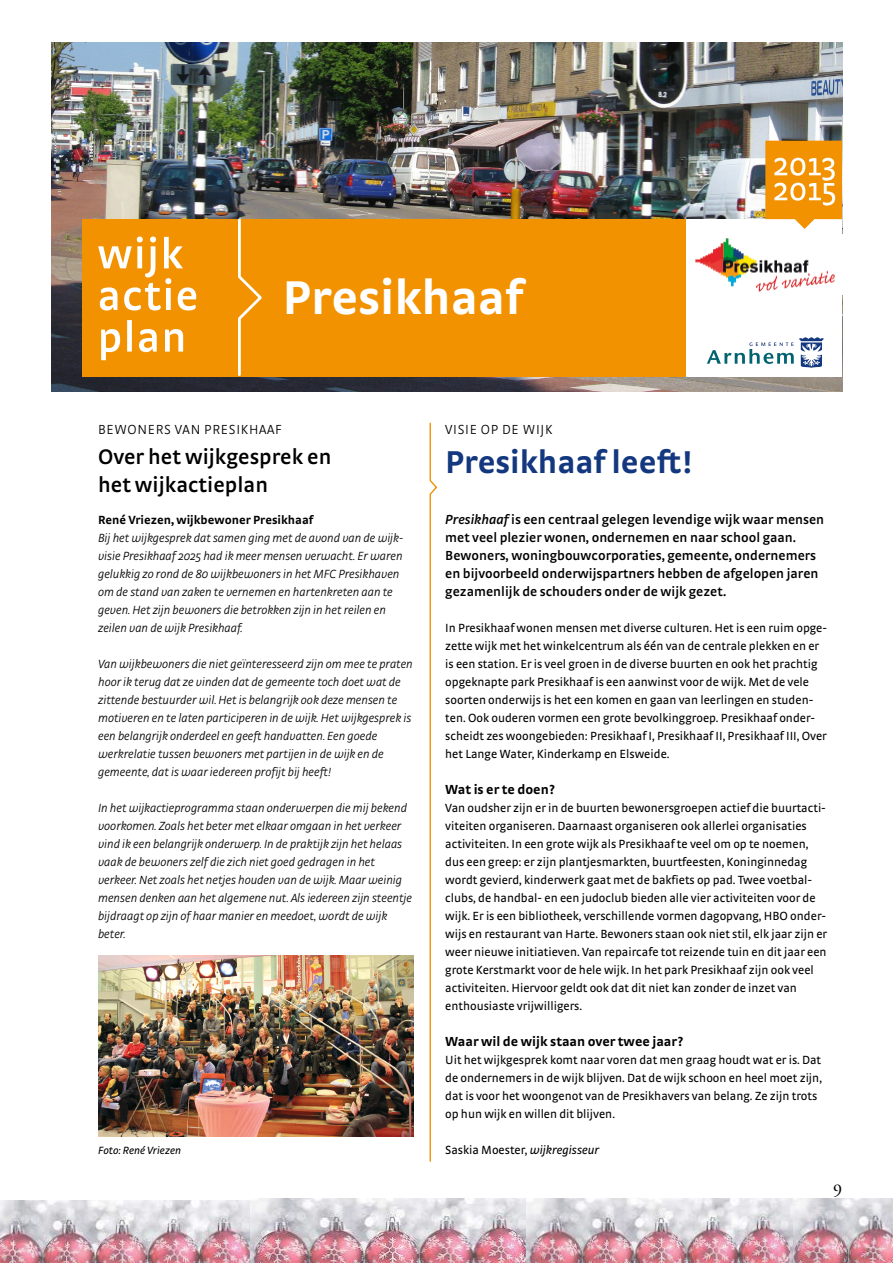
<style>
.page{position:relative;width:893px;height:1263px;background:#fff}
.page>*{position:absolute;margin:0;border:0;box-sizing:border-box;transform-origin:0 0}
.t1{font:700 49.8px "Strada";color:#fff}
.t2{font:700 33.3px "Strada";color:#14387f}
.t3{font:600 22.2px/27.8px "Strada";color:#000}
.t4{font:18px "Adobe Garamond Pro";color:#000}
.t5{font:600 13.8px/18px "Strada";color:#000}
.t6{font:700 13.8px "Strada";color:#000}
.t7{font:300 13.8px "Strada";letter-spacing:.05em;color:#000}
.t8{font:12.45px/18px "Strada";color:#000}
.t9{font:italic 300 12.45px/18px "Strada";color:#000}
.t10{font:700 12.45px "Strada";color:#000}
.t11{font:italic 11.1px "Strada";color:#000}
.s1{font-style:italic}
</style>
<div class="page">
<img style="left:51px;top:43px;width:791px;height:349px">
<div style="left:82px;top:219px;width:605px;height:157px;background:#f39200"></div>
<svg style="left:237px;top:217px;width:27px;height:160px"></svg>
<div style="left:687px;top:219px;width:155px;height:157px;background:#fff"></div>
<svg style="left:707px;top:337px;width:117px;height:31px"></svg>
<svg style="left:429px;top:422px;width:8px;height:740px"></svg>
<img style="left:695px;top:238px;width:140px;height:54px">
<svg style="left:101px;top:320px;width:82px;height:40px"></svg>
<svg style="left:98px;top:237px;width:98px;height:73px"></svg>
<img style="left:98px;top:956px;width:316px;height:180px">
<svg style="left:765px;top:141px;width:77px;height:88px"></svg>
<img style="left:0;top:1200px;width:251px;height:63px">
<img style="left:251px;top:1198px;width:275px;height:65px">
<img style="left:526px;top:1198px;width:367px;height:65px">
<h1 class="t1" style="left:283px;top:268px;width:242px">Presikhaaf</h1>
<p class="t7" style="left:98px;top:422px;width:185px">BEWONERS VAN PRESIKHAAF</p>
<h3 class="t3" style="left:98px;top:443px;width:235px">Over het wijkgesprek en het wijkactieplan</h3>
<p class="t10" style="left:98px;top:512px;width:217px">René Vriezen, wijkbewoner Presikhaaf</p>
<p class="t9" style="left:98px;top:529px;width:307px">Bij het wijkgesprek dat samen ging met de avond van de wijk&shy;visie Presikhaaf 2025 had ik meer mensen verwacht. Er waren gelukkig zo rond de 80 wijkbewoners in het MFC Presikhaven om de stand van zaken te vernemen en hartenkreten aan te geven. Het zijn bewoners die betrokken zijn in het reilen en zeilen van de wijk Presikhaaf.</p>
<p class="t9" style="left:98px;top:655px;width:316px">Van wijkbewoners die niet geïnteresseerd zijn om mee te praten hoor ik terug dat ze vinden dat de gemeente toch doet wat de zittende bestuurder wil. Het is belangrijk ook deze mensen te motiveren en te laten participeren in de wijk. Het wijkgesprek is een belangrijk onderdeel en geeft handvatten. Een goede werkrelatie tussen bewoners met partijen in de wijk en de gemeente, dat is waar iedereen profijt bij heeft!</p>
<p class="t9" style="left:98px;top:799px;width:315px">In het wijkactieprogramma staan onderwerpen die mij bekend voorkomen. Zoals het beter met elkaar omgaan in het verkeer vind ik een belangrijk onderwerp. In de praktijk zijn het helaas vaak de bewoners zelf die zich niet goed gedragen in het verkeer. Net zoals het netjes houden van de wijk. Maar weinig mensen denken aan het algemene nut. Als iedereen zijn steentje bijdraagt op zijn of haar manier en meedoet, wordt de wijk beter.</p>
<p class="t7" style="left:445px;top:422px;width:109px">VISIE OP DE WIJK</p>
<h2 class="t2" style="left:445px;top:442px;width:249px">Presikhaaf leeft!</h2>
<p class="t5" style="left:445px;top:510px;width:380px"><span class="s1">Presikhaaf</span> is een centraal gelegen levendige wijk waar mensen met veel plezier wonen, ondernemen en naar school gaan.<br>Bewoners, woningbouwcorporaties, gemeente, ondernemers en bijvoorbeeld onderwijspartners hebben de afgelopen jaren gezamenlijk de schouders onder de wijk gezet.</p>
<p class="t8" style="left:445px;top:619px;width:383px">In Presikhaaf wonen mensen met diverse culturen. Het is een ruim opge&shy;zette wijk met het winkelcentrum als één van de centrale plekken en er is een station. Er is veel groen in de diverse buurten en ook het prachtig opgeknapte park Presikhaaf is een aanwinst voor de wijk. Met de vele soorten onderwijs is het een komen en gaan van leerlingen en studen&shy;ten. Ook ouderen vormen een grote bevolkinggroep. Presikhaaf onder&shy;scheidt zes woongebieden: Presikhaaf I, Presikhaaf II, Presikhaaf III, Over het Lange Water, Kinderkamp en Elsweide.</p>
<p class="t6" style="left:445px;top:781px;width:111px">Wat is er te doen?</p>
<p class="t8" style="left:445px;top:799px;width:383px">Van oudsher zijn er in de buurten bewonersgroepen actief die buurtacti&shy;viteiten organiseren. Daarnaast organiseren ook allerlei organisaties activiteiten. In een grote wijk als Presikhaaf te veel om op te noemen, dus een greep: er zijn plantjesmarkten, buurtfeesten, Koninginnedag wordt gevierd, kinderwerk gaat met de bakfiets op pad. Twee voetbal&shy;clubs, de handbal- en een judoclub bieden alle vier activiteiten voor de wijk. Er is een bibliotheek, verschillende vormen dagopvang, HBO onder&shy;wijs en restaurant van Harte. Bewoners staan ook niet stil, elk jaar zijn er weer nieuwe initiatieven. Van repaircafe tot reizende tuin en dit jaar een grote Kerstmarkt voor de hele wijk. In het park Presikhaaf zijn ook veel activiteiten. Hiervoor geldt ook dat dit niet kan zonder de inzet van enthousiaste vrijwilligers.</p>
<p class="t6" style="left:445px;top:1033px;width:240px">Waar wil de wijk staan over twee jaar?</p>
<p class="t8" style="left:445px;top:1051px;width:378px">Uit het wijkgesprek komt naar voren dat men graag houdt wat er is. Dat de ondernemers in de wijk blijven. Dat de wijk schoon en heel moet zijn, dat is voor het woongenot van de Presikhavers van belang. Ze zijn trots op hun wijk en willen dit blijven.</p>
<p class="t11" style="left:98px;top:1144px;width:84px">Foto: René Vriezen</p>
<p class="t8" style="left:445px;top:1140px;width:156px">Saskia Moester, <span class="s1">wijkregisseur</span></p>
<h3 class="t4" style="left:833px;top:1180px;width:10px">9</h3>
</div>
